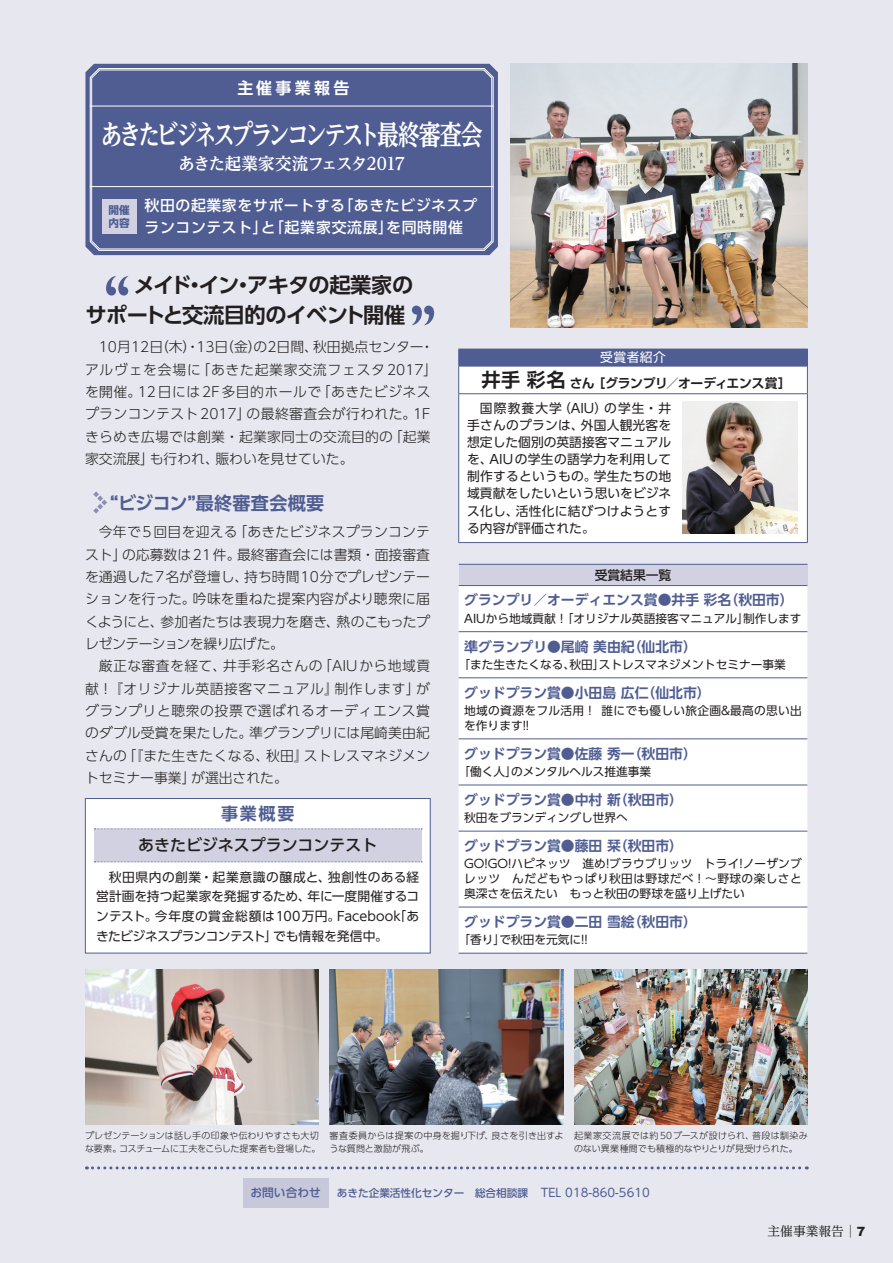
<style>
.page{position:relative;width:893px;height:1263px;background:#e7e7ef}
.page>*{position:absolute;margin:0;border:0;box-sizing:border-box;transform-origin:0 0}
.t1{font:700 27.6px "UD Reimin Pr 6";letter-spacing:-.13em;color:#fff;scale:.79 1}
.t2{font:700 21.3px/29.7px "UD Shin Go Pr 6 De";letter-spacing:-.035em;color:#231f20}
.t3{font:700 18px "UD Shin Go Pr 6 De";letter-spacing:.01em;color:#4f5d92}
.t4{font:700 16.95px "UD Reimin Pr 6";letter-spacing:-.045em;color:#fff}
.t5{font:700 16.95px "UD Shin Go Pr 6 De";color:#4f5d92}
.t6{font:500 15.9px "UD Shin Go Pr 6";color:#231f20}
.t7{font:700 15.9px "UD Shin Go Pr 6 De";letter-spacing:.21em;color:#fff}
.t8{font:500 14.85px/21.3px "UD Shin Go Pr 6";letter-spacing:.04em;color:#fff}
.t9{font:300 13.8px/22.4px "UD Shin Go Pr 6";letter-spacing:.015em;color:#231f20;text-align:justify}
.t10{font:700 13.8px "UD Shin Go Pr 6 De";color:#4f5d92}
.t11{font:12.75px/17px "UD Shin Go Pr 6";color:#231f20;text-align:justify}
.t12{font:700 12.75px "Shin Go Pro De";letter-spacing:-.02em;color:#231f20}
.t13{font:12.75px "UD Reimin Pr 6";color:#231f20}
.t14{font:500 12.75px "UD Shin Go Pr 6";color:#231f20}
.t15{font:12.75px "Shin Go Pro";letter-spacing:.035em;color:#fff}
.t16{font:11.7px/14.9px "UD Shin Go Pr 6";color:#231f20;text-align:justify}
.t17{font:11.7px/14.9px "UD Shin Go Pr 6";letter-spacing:.03em;color:#231f20}
.t18{font:500 11.7px "UD Shin Go Pr 6";color:#4f5d92}
.t19{font:500 10.65px "UD Shin Go Pr 6";color:#4f5d92}
.t20{font:700 10.65px/12.8px "UD Shin Go Pr 6";color:#4f5d92}
.t21{font:300 9px/12.8px "UD Shin Go Pr 6";letter-spacing:.005em;color:#231f20}
.s1{font-size:19.2px}
.s2{font-weight:400;font-size:11.7px}
.s3{font-family:"Arial";font-weight:900}
</style>
<div class="page">
<img style="left:510px;top:64px;width:298px;height:263px">
<img style="left:85px;top:969px;width:234px;height:156px">
<img style="left:574px;top:969px;width:234px;height:156px">
<img style="left:330px;top:969px;width:233px;height:156px">
<svg style="left:85px;top:64px;width:413px;height:191px;background:#586597"></svg>
<svg style="left:89px;top:67px;width:406px;height:185px"></svg>
<div style="left:91px;top:69px;width:401px;height:180px;background:#4f5d92"></div>
<hr style="left:90px;top:186px;width:404px;height:1px;background:#fff">
<hr style="left:90px;top:106px;width:404px;height:1px;background:#fff">
<div style="left:243px;top:1178px;width:85px;height:30px;background:#c8c8db"></div>
<svg style="left:86px;top:1166px;width:721px;height:3px"></svg>
<div style="left:102px;top:199px;width:34px;height:34px;background:#d1d1e1"></div>
<svg style="left:93px;top:491px;width:14px;height:23px"></svg>
<svg style="left:106px;top:276px;width:23px;height:20px"></svg>
<svg style="left:412px;top:306px;width:22px;height:19px"></svg>
<div style="left:459px;top:349px;width:348px;height:17px;background:#4f5d92"></div>
<div style="left:459px;top:367px;width:348px;height:175px;background:#fff"></div>
<hr style="left:458px;top:366px;width:350px;height:1px;background:#4f5d92">
<svg style="left:458px;top:349px;width:1px;height:44px"></svg>
<svg style="left:807px;top:349px;width:1px;height:44px"></svg>
<hr style="left:458px;top:393px;width:350px;height:1px;background:#4f5d92">
<hr style="left:458px;top:394px;width:1px;height:148px;background:#4f5d92">
<hr style="left:807px;top:394px;width:1px;height:148px;background:#4f5d92">
<hr style="left:458px;top:542px;width:350px;height:1px;background:#4f5d92">
<div style="left:85px;top:798px;width:345px;height:155px;background:#fff"></div>
<div style="left:94px;top:829px;width:327px;height:33px;background:#d1d1e1"></div>
<svg style="left:94px;top:828px;width:328px;height:1px"></svg>
<svg style="left:94px;top:861px;width:328px;height:1px"></svg>
<div style="left:85px;top:798px;width:346px;height:155px;border:1px solid #4f5d92"></div>
<img style="left:682px;top:401px;width:115px;height:132px">
<div style="left:459px;top:564px;width:348px;height:21px;background:#d1d1e1"></div>
<div style="left:459px;top:586px;width:348px;height:367px;background:#fff"></div>
<hr style="left:459px;top:585px;width:348px;height:1px;background:#4f5d92">
<hr style="left:459px;top:564px;width:348px;height:1px;background:#4f5d92">
<hr style="left:459px;top:631px;width:348px;height:1px;background:#4f5d92">
<hr style="left:459px;top:677px;width:348px;height:1px;background:#4f5d92">
<hr style="left:459px;top:739px;width:348px;height:1px;background:#4f5d92">
<hr style="left:459px;top:785px;width:348px;height:1px;background:#4f5d92">
<hr style="left:459px;top:831px;width:348px;height:1px;background:#4f5d92">
<hr style="left:459px;top:907px;width:348px;height:1px;background:#4f5d92">
<hr style="left:459px;top:953px;width:348px;height:1px;background:#4f5d92">
<p class="t7" style="left:237px;top:75px;width:114px">主催事業報告</p>
<h1 class="t1" style="left:101px;top:112px;width:485px">あきたビジネスプランコンテスト最終審査会</h1>
<p class="t4" style="left:178px;top:150px;width:228px">あきた起業家交流フェスタ2017</p>
<p class="t8" style="left:145px;top:195px;width:334px">秋田の起業家をサポートする「あきたビジネスプランコンテスト」と「起業家交流展」を同時開催</p>
<p class="t20" style="left:108px;top:203px;width:23px">開催内容</p>
<h2 class="t2" style="left:85px;top:269px;width:329px;text-indent:49px">メイド・イン・アキタの起業家のサポートと交流目的のイベント開催</h2>
<p class="t9" style="left:85px;top:335px;width:354px;text-align:left;text-indent:14px">10月12日（木）・13日（金）の2日間、秋田拠点センター・アルヴェを会場に「あきた起業家交流フェスタ2017」を開催。12日には2F多目的ホールで「あきたビジネスプランコンテスト2017」の最終審査会が行われた。1Fきらめき広場では創業・起業家同士の交流目的の「起業家交流展」も行われ、賑わいを見せていた。</p>
<h3 class="t3" style="left:110px;top:488px;width:215px">“ビジコン”最終審査会概要</h3>
<p class="t9" style="left:85px;top:520px;width:347px;text-indent:14px">今年で5回目を迎える「あきたビジネスプランコンテスト」の応募数は21件。最終審査会には書類・面接審査を通過した7名が登壇し、持ち時間10分でプレゼンテーションを行った。吟味を重ねた提案内容がより聴衆に届くようにと、参加者たちは表現力を磨き、熱のこもったプレゼンテーションを繰り広げた。</p>
<p class="t9" style="left:85px;top:654px;width:347px;text-indent:14px">厳正な審査を経て、井手彩名さんの「AIUから地域貢献！『オリジナル英語接客マニュアル』制作します」がグランプリと聴衆の投票で選ばれるオーディエンス賞のダブル受賞を果たした。準グランプリには尾崎美由紀さんの「『また生きたくなる、秋田』ストレスマネジメントセミナー事業」が選出された。</p>
<p class="t5" style="left:221px;top:800px;width:75px">事業概要</p>
<p class="t6" style="left:138px;top:832px;width:241px">あきたビジネスプランコンテスト</p>
<p class="t11" style="left:96px;top:866px;width:325px;line-height:19.6px;text-indent:13px">秋田県内の創業・起業意識の醸成と、独創性のある経営計画を持つ起業家を発掘するため、年に一度開催するコンテスト。今年度の賞金総額は100万円。Facebook「あきたビジネスプランコンテスト」でも情報を発信中。</p>
<p class="t15" style="left:600px;top:347px;width:67px">受賞者紹介</p>
<p class="t12" style="left:482px;top:373px;width:311px"><span class="s1">井手 彩名</span>さん［グランプリ／オーディエンス賞］</p>
<p class="t11" style="left:467px;top:400px;width:206px;text-indent:13px">国際教養大学（AIU）の学生・井手さんのプランは、外国人観光客を想定した個別の英語接客マニュアルを、AIUの学生の語学力を利用して制作するというもの。学生たちの地域貢献をしたいという思いをビジネス化し、活性化に結びつけようとする内容が評価された。</p>
<p class="t14" style="left:595px;top:565px;width:78px">受賞結果一覧</p>
<p class="t10" style="left:464px;top:589px;width:331px">グランプリ／オーディエンス賞●井手彩名（秋田市）</p>
<p class="t16" style="left:464px;top:610px;width:339px">AIUから地域貢献！「オリジナル英語接客マニュアル」制作します</p>
<p class="t10" style="left:464px;top:635px;width:234px">準グランプリ●尾崎美由紀（仙北市）</p>
<p class="t16" style="left:458px;top:656px;width:329px">「また生きたくなる、秋田」ストレスマネジメントセミナー事業</p>
<p class="t10" style="left:464px;top:681px;width:248px">グッドプラン賞●小田島広仁（仙北市）</p>
<p class="t17" style="left:464px;top:703px;width:339px">地域の資源をフル活用！ 誰にでも優しい旅企画&amp;最高の思い出を作ります!!</p>
<p class="t10" style="left:464px;top:742px;width:234px">グッドプラン賞●佐藤秀一（秋田市）</p>
<p class="t16" style="left:458px;top:764px;width:194px">「働く人」のメンタルヘルス推進事業</p>
<p class="t10" style="left:464px;top:788px;width:220px">グッドプラン賞●中村新（秋田市）</p>
<p class="t16" style="left:464px;top:810px;width:165px">秋田をブランディングし世界へ</p>
<p class="t10" style="left:464px;top:834px;width:220px">グッドプラン賞●藤田栞（秋田市）</p>
<p class="t16" style="left:464px;top:856px;width:339px">GO!GO!ハピネッツ　進め!ブラウブリッツ　トライ!ノーザンブレッツ　んだどもやっぱり秋田は野球だべ！〜野球の楽しさと奥深さを伝えたい　もっと秋田の野球を盛り上げたい</p>
<p class="t10" style="left:464px;top:910px;width:234px">グッドプラン賞●二田雪絵（秋田市）</p>
<p class="t16" style="left:458px;top:932px;width:131px">「香り」で秋田を元気に!!</p>
<p class="t21" style="left:85px;top:1129px;width:237px">プレゼンテーションは話し手の印象や伝わりやすさも大切な要素。コスチュームに工夫をこらした提案者も登場した。</p>
<p class="t21" style="left:330px;top:1129px;width:235px">審査委員からは提案の中身を掘り下げ、良さを引き出すような質問と激励が飛ぶ。</p>
<p class="t21" style="left:574px;top:1129px;width:235px">起業家交流展では約50ブースが設けられ、普段は馴染みのない異業種間でも積極的なやりとりが見受けられた。</p>
<p class="t18" style="left:251px;top:1183px;width:72px">お問い合わせ</p>
<p class="t19" style="left:337px;top:1184px;width:314px">あきた企業活性化センター　総合相談課 <span class="s2">TEL 018-860-5610</span></p>
<p class="t13" style="left:767px;top:1221px;width:99px">主催事業報告│<span class="s3">7</span></p>
</div>
